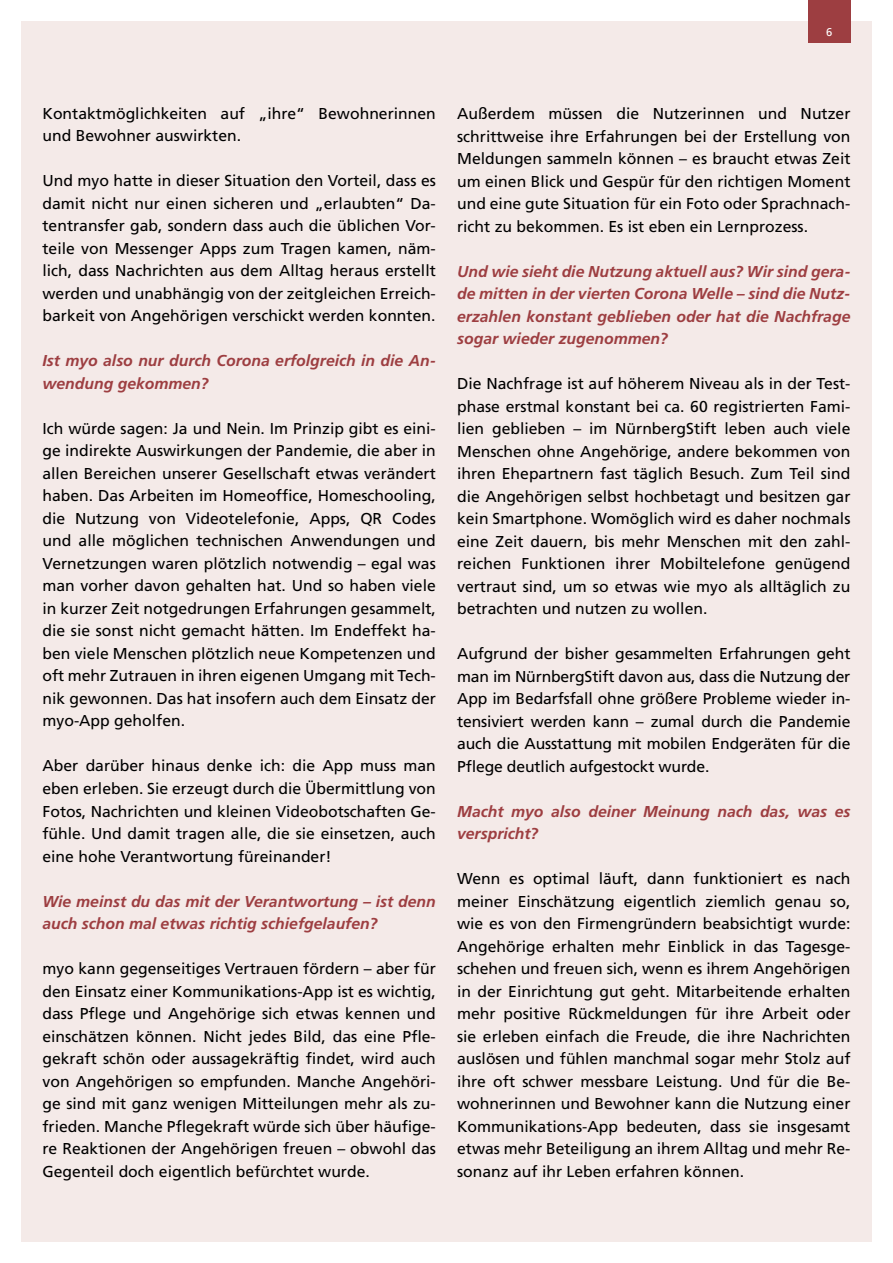
<style>
.page{position:relative;width:893px;height:1263px;background:#fff}
.page>*{position:absolute;margin:0;border:0;box-sizing:border-box;transform-origin:0 0}
.t1{font:15.75px/22.5px "Frutiger";color:#000;text-align:justify}
.t2{font:italic 700 15.75px/22.5px "Frutiger";color:#9d3e41}
.t3{font:11.25px "Frutiger";color:#fff}
</style>
<div class="page">
<div style="left:21px;top:21px;width:851px;height:1220px;background:#f4eae8"></div>
<div style="left:808px;top:0;width:42px;height:43px;background:#9d3e41"></div>
<p class="t3" style="left:826px;top:26px;width:8px">6</p>
<p class="t1" style="left:43px;top:102px;width:395px">Kontaktmöglichkeiten auf „ihre“ Bewohnerinnen und Bewohner auswirkten.</p>
<p class="t1" style="left:43px;top:170px;width:395px">Und myo hatte in dieser Situation den Vorteil, dass es damit nicht nur einen sicheren und „erlaubten“ Da&shy;tentransfer gab, sondern dass auch die üblichen Vor&shy;teile von Messenger Apps zum Tragen kamen, näm&shy;lich, dass Nachrichten aus dem Alltag heraus erstellt werden und unabhängig von der zeitgleichen Erreich&shy;barkeit von Angehörigen verschickt werden konnten.</p>
<p class="t2" style="left:43px;top:350px;width:395px">Ist myo also nur durch Corona erfolgreich in die An&shy;wendung gekommen?</p>
<p class="t1" style="left:43px;top:417px;width:395px">Ich würde sagen: Ja und Nein. Im Prinzip gibt es eini&shy;ge indirekte Auswirkungen der Pandemie, die aber in allen Bereichen unserer Gesellschaft etwas verändert haben. Das Arbeiten im Homeoffice, Homeschooling, die Nutzung von Videotelefonie, Apps, QR Codes und alle möglichen technischen Anwendungen und Vernetzungen waren plötzlich notwendig – egal was man vorher davon gehalten hat. Und so haben viele in kurzer Zeit notgedrungen Erfahrungen gesammelt, die sie sonst nicht gemacht hätten. Im Endeffekt ha&shy;ben viele Menschen plötzlich neue Kompetenzen und oft mehr Zutrauen in ihren eigenen Umgang mit Tech&shy;nik gewonnen. Das hat insofern auch dem Einsatz der myo-App geholfen.</p>
<p class="t1" style="left:43px;top:755px;width:395px">Aber darüber hinaus denke ich: die App muss man eben erleben. Sie erzeugt durch die Übermittlung von Fotos, Nachrichten und kleinen Videobotschaften Ge&shy;fühle. Und damit tragen alle, die sie einsetzen, auch eine hohe Verantwortung füreinander!</p>
<p class="t2" style="left:43px;top:890px;width:395px">Wie meinst du das mit der Verantwortung – ist denn auch schon mal etwas richtig schiefgelaufen?</p>
<p class="t1" style="left:43px;top:957px;width:395px">myo kann gegenseitiges Vertrauen fördern – aber für den Einsatz einer Kommunikations-App ist es wichtig, dass Pflege und Angehörige sich etwas kennen und einschätzen können. Nicht jedes Bild, das eine Pfle&shy;gekraft schön oder aussagekräftig findet, wird auch von Angehörigen so empfunden. Manche Angehöri&shy;ge sind mit ganz wenigen Mitteilungen mehr als zu&shy;frieden. Manche Pflegekraft würde sich über häufige&shy;re Reaktionen der Angehörigen freuen – obwohl das Gegenteil doch eigentlich befürchtet wurde.</p>
<p class="t1" style="left:457px;top:102px;width:395px">Außerdem müssen die Nutzerinnen und Nutzer schrittweise ihre Erfahrungen bei der Erstellung von Meldungen sammeln können – es braucht etwas Zeit um einen Blick und Gespür für den richtigen Moment und eine gute Situation für ein Foto oder Sprachnach&shy;richt zu bekommen. Es ist eben ein Lernprozess.</p>
<p class="t2" style="left:457px;top:260px;width:395px;text-align:justify">Und wie sieht die Nutzung aktuell aus? Wir sind gera&shy;de mitten in der vierten Corona Welle – sind die Nutz&shy;erzahlen konstant geblieben oder hat die Nachfrage sogar wieder zugenommen?</p>
<p class="t1" style="left:457px;top:372px;width:395px">Die Nachfrage ist auf höherem Niveau als in der Test&shy;phase erstmal konstant bei ca. 60 registrierten Fami&shy;lien geblieben – im NürnbergStift leben auch viele Menschen ohne Angehörige, andere bekommen von ihren Ehepartnern fast täglich Besuch. Zum Teil sind die Angehörigen selbst hochbetagt und besitzen gar kein Smartphone. Womöglich wird es daher nochmals eine Zeit dauern, bis mehr Menschen mit den zahl&shy;reichen Funktionen ihrer Mobiltelefone genügend vertraut sind, um so etwas wie myo als alltäglich zu betrachten und nutzen zu wollen.</p>
<p class="t1" style="left:457px;top:642px;width:395px">Aufgrund der bisher gesammelten Erfahrungen geht man im NürnbergStift davon aus, dass die Nutzung der App im Bedarfsfall ohne größere Probleme wieder in&shy;tensiviert werden kann – zumal durch die Pandemie auch die Ausstattung mit mobilen Endgeräten für die Pflege deutlich aufgestockt wurde.</p>
<p class="t2" style="left:457px;top:800px;width:395px">Macht myo also deiner Meinung nach das, was es verspricht?</p>
<p class="t1" style="left:457px;top:867px;width:395px">Wenn es optimal läuft, dann funktioniert es nach meiner Einschätzung eigentlich ziemlich genau so, wie es von den Firmengründern beabsichtigt wurde:<br>Angehörige erhalten mehr Einblick in das Tagesge&shy;schehen und freuen sich, wenn es ihrem Angehörigen in der Einrichtung gut geht. Mitarbeitende erhalten mehr positive Rückmeldungen für ihre Arbeit oder sie erleben einfach die Freude, die ihre Nachrichten auslösen und fühlen manchmal sogar mehr Stolz auf ihre oft schwer messbare Leistung. Und für die Be&shy;wohnerinnen und Bewohner kann die Nutzung einer Kommunikations-App bedeuten, dass sie insgesamt etwas mehr Beteiligung an ihrem Alltag und mehr Re&shy;sonanz auf ihr Leben erfahren können.</p>
</div>
